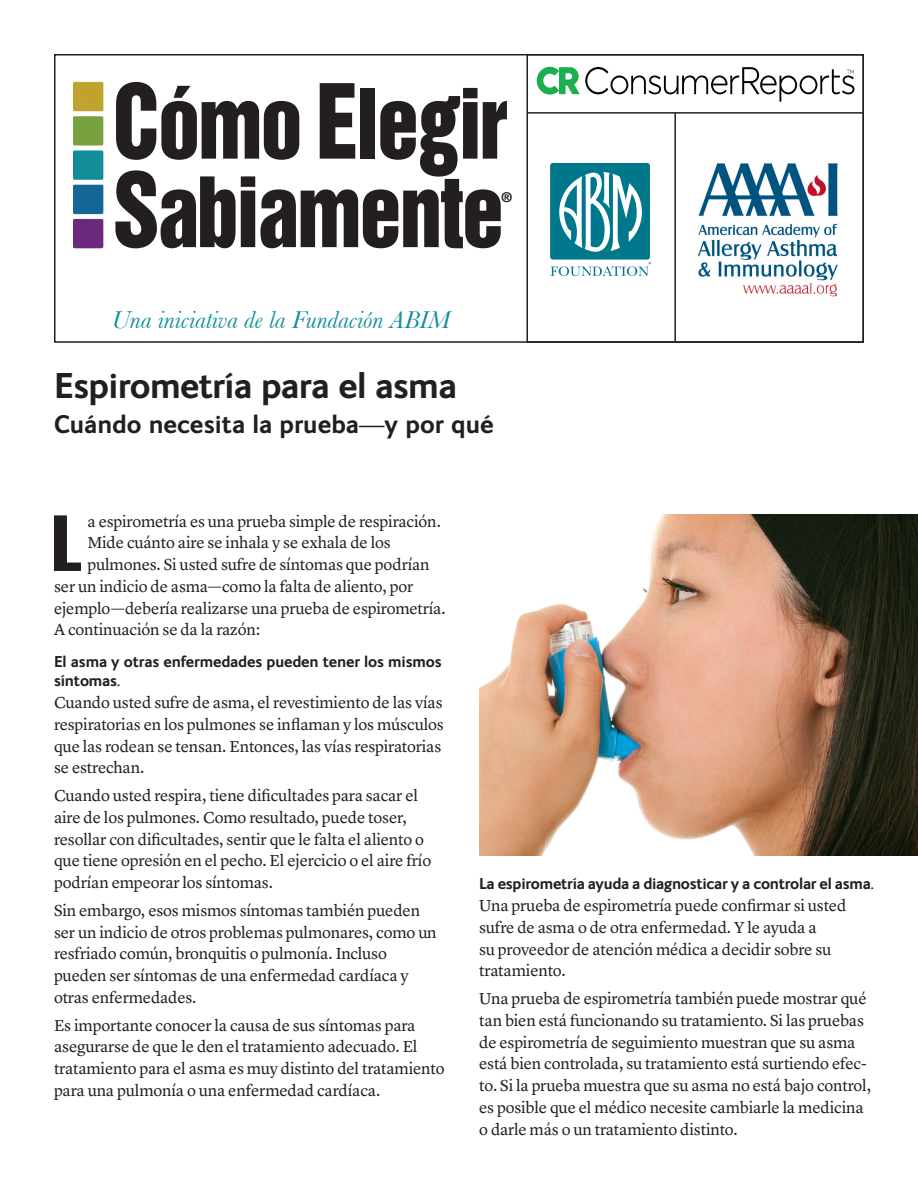
<style>
.page{position:relative;width:918px;height:1188px;background:#fff}
.page>*{position:absolute;margin:0;border:0;box-sizing:border-box;transform-origin:0 0}
.t1{font:88.5px/88.5px "Helvetica Inserat";letter-spacing:-.03em;color:#231f20;scale:.95 1}
.t2{font:extra-condensed 78px "Helvetica";color:#231f20}
.t3{font:700 36px "FS Ingrid";letter-spacing:-.02em;color:#231f20}
.t4{font:700 25.5px "FS Ingrid";color:#231f20}
.t5{font:italic 25.5px "Baskerville";color:#138e9a}
.t6{font:16.5px/21.8px "Lyon Text";letter-spacing:-.01em;color:#231f20}
.t7{font:700 15.75px/19.5px "FS Ingrid";letter-spacing:-.01em;color:#231f20}
.t8{font:700 13.5px "Helvetica";color:#231f20}
.t9{font:600 7.5px "New Baskerville";color:#00788b}
.s1{font-size:94.5px}
</style>
<div class="page">
<img style="left:74px;top:81px;width:30px;height:168px">
<img style="left:698px;top:163px;width:140px;height:134px">
<div style="left:550px;top:163px;width:100px;height:97px;background:#00788b;border-radius:3px"></div>
<svg style="left:559px;top:172px;width:83px;height:80px"></svg>
<svg style="left:550px;top:266px;width:99px;height:10px"></svg>
<svg style="left:537px;top:67px;width:317px;height:35px"></svg>
<div style="left:526px;top:54px;width:338px;height:289px;border:2px solid #231f20"></div>
<hr style="left:528px;top:112px;width:335px;height:2px;background:#231f20">
<hr style="left:674px;top:113px;width:2px;height:228px;background:#231f20">
<svg style="left:420px;top:96px;width:41px;height:81px"></svg>
<img style="left:479px;top:514px;width:439px;height:341px">
<h1 class="t1" style="left:113px;top:80px;width:417px"><span class="s1">C</span>ómo <span class="s1">E</span>le ir<br><span class="s1">S</span>abiamente</h1>
<p class="t8" style="left:502px;top:189px;width:11px">®</p>
<h3 class="t5" style="left:112px;top:304px;width:340px">Una iniciativa de la Fundación ABIM</h3>
<h3 class="t3" style="left:54px;top:362px;width:405px">Espirometría para el asma</h3>
<h3 class="t4" style="left:54px;top:407px;width:441px">Cuándo necesita la prueba—y por qué</h3>
<p class="t9" style="left:649px;top:260px;width:5px">®</p>
<p class="t6" style="left:87px;top:509px;width:355px">a espirometría es una prueba simple de respiración.</p>
<p class="t6" style="left:87px;top:531px;width:305px">Mide cuánto aire se inhala y se exhala de los</p>
<p class="t6" style="left:87px;top:552px;width:344px">pulmones. Si usted sufre de síntomas que podrían</p>
<p class="t6" style="left:54px;top:574px;width:361px">ser un indicio de asma—como la falta de aliento, por</p>
<p class="t6" style="left:54px;top:596px;width:393px">ejemplo—debería realizarse una prueba de espirometría.</p>
<p class="t6" style="left:54px;top:618px;width:207px">A continuación se da la razón:</p>
<p class="t7" style="left:54px;top:651px;width:389px">El asma y otras enfermedades pueden tener los mismos síntomas.</p>
<p class="t6" style="left:54px;top:690px;width:391px">Cuando usted sufre de asma, el revestimiento de las vías respiratorias en los pulmones se inflaman y los músculos que las rodean se tensan. Entonces, las vías respiratorias se estrechan.</p>
<p class="t6" style="left:54px;top:783px;width:379px">Cuando usted respira, tiene dificultades para sacar el aire de los pulmones. Como resultado, puede toser, resollar con dificultades, sentir que le falta el aliento o que tiene opresión en el pecho. El ejercicio o el aire frío podrían empeorar los síntomas.</p>
<p class="t6" style="left:54px;top:898px;width:384px">Sin embargo, esos mismos síntomas también pueden ser un indicio de otros problemas pulmonares, como un resfriado común, bronquitis o pulmonía. Incluso pueden ser síntomas de una enfermedad cardíaca y otras enfermedades.</p>
<p class="t6" style="left:54px;top:1013px;width:392px">Es importante conocer la causa de sus síntomas para asegurarse de que le den el tratamiento adecuado. El tratamiento para el asma es muy distinto del tratamiento para una pulmonía o una enfermedad cardíaca.</p>
<h2 class="t2" style="left:52px;top:494px;width:30px">L</h2>
<p class="t7" style="left:479px;top:874px;width:396px">La espirometría ayuda a diagnosticar y a controlar el asma.</p>
<p class="t6" style="left:479px;top:893px;width:369px">Una prueba de espirometría puede confirmar si usted sufre de asma o de otra enfermedad. Y le ayuda a<br>su proveedor de atención médica a decidir sobre su tratamiento.</p>
<p class="t6" style="left:479px;top:986px;width:393px">Una prueba de espirometría también puede mostrar qué tan bien está funcionando su tratamiento. Si las pruebas de espirometría de seguimiento muestran que su asma está bien controlada, su tratamiento está surtiendo efec&shy;to. Si la prueba muestra que su asma no está bajo control, es posible que el médico necesite cambiarle la medicina o darle más o un tratamiento distinto.</p>
</div>
